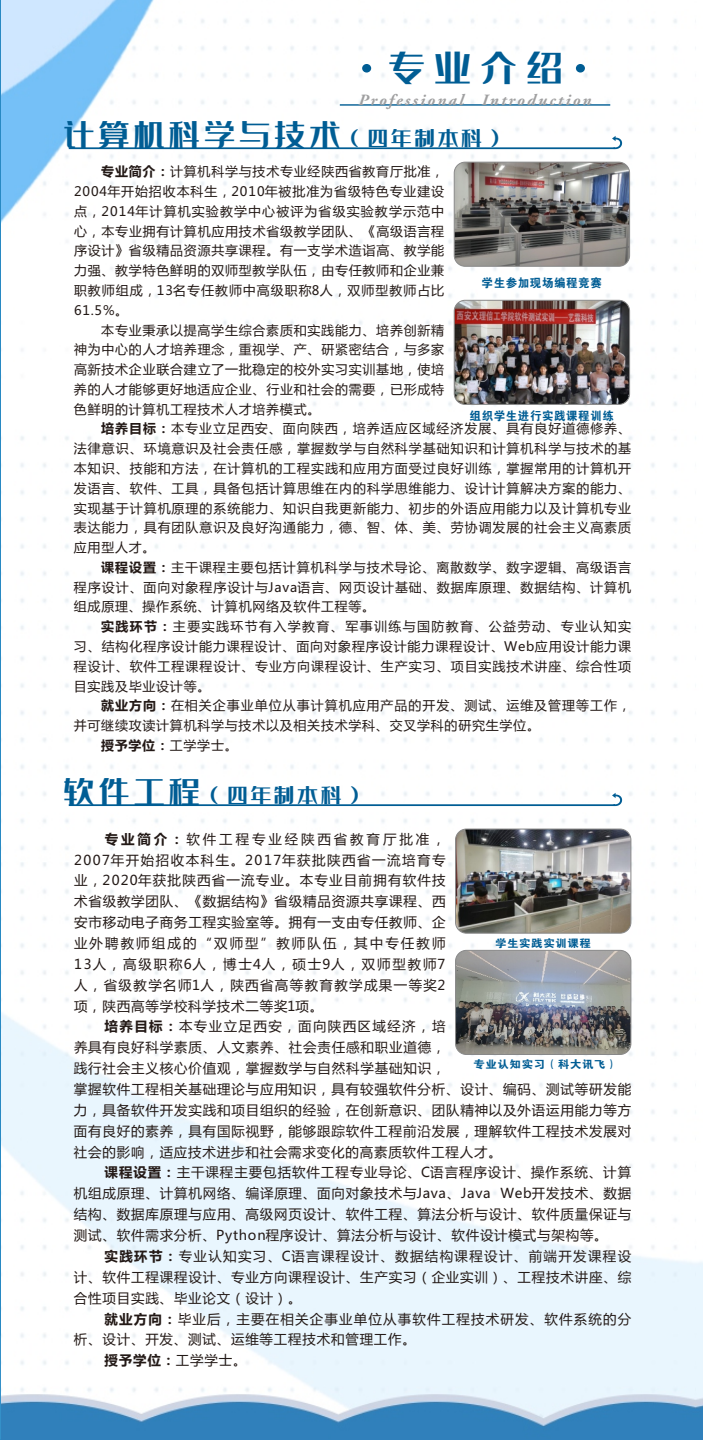
<style>
.page{position:relative;width:703px;height:1441px;background:#fff}
.page>*{position:absolute;margin:0;border:0;box-sizing:border-box;transform-origin:0 0}
.t1{font:36.57px "zihun 35 hao jindianyahei";color:#005d94;scale:1.06 1}
.t2{font:30.8px "zihun 35 hao jindianyahei";letter-spacing:.075em;color:#005d94;scale:1.06 1}
.t3{font:20.65px "zihun 35 hao jindianyahei";letter-spacing:.075em;color:#005d94;scale:1.06 1}
.t4{font:italic 700 15.58px "Adobe Garamond LT";letter-spacing:.135em;color:#9f9fa0;scale:1.06 1}
.t5{font:13.47px/20.8px "Microsoft Ya Hei";letter-spacing:.06em;color:#231916;text-align:justify}
.t6{font:13.47px "Microsoft Ya Hei";letter-spacing:.085em;color:#231916}
.t7{font:700 13.47px "Microsoft Ya Hei";color:#231916}
.t8{font:12.95px/19.8px "Microsoft Ya Hei";letter-spacing:.075em;color:#231916;text-align:justify}
.t9{font:700 12.95px "Microsoft Ya Hei";color:#231916}
.t10{font:11.9px "FZDHTK GBK1 0";letter-spacing:.055em;color:#005d94;scale:.96 1}
.t11{font:10.85px "FZDHTK GBK1 0";letter-spacing:.055em;color:#005d94;scale:1.06 1}
.s1{font-size:20.65px}
.s2{font-weight:700}
.s3{font-weight:400}
.s4{font-size:30.8px}
</style>
<div class="page">
<img style="left:1px;top:0;width:701px;height:1439px">
<div style="left:362px;top:64px;width:9px;height:9px;background:#005d94;border-radius:50%"></div>
<div style="left:575px;top:64px;width:9px;height:9px;background:#005d94;border-radius:50%"></div>
<hr style="left:339px;top:104px;width:271px;height:2px;background:#005d94">
<hr style="left:0;top:0;width:1px;height:1439px;background:#2889c3">
<svg style="left:0;top:1336px;width:1px;height:103px"></svg>
<svg style="left:69px;top:136px;width:552px;height:13px"></svg>
<img style="left:454px;top:162px;width:175px;height:104px;border-radius:11px">
<div style="left:453px;top:162px;width:176px;height:105px;border:1px solid #898989;border-radius:11px"></div>
<img style="left:454px;top:300px;width:175px;height:104px;border-radius:11px">
<div style="left:453px;top:300px;width:176px;height:105px;border:1px solid #898989;border-radius:11px"></div>
<svg style="left:69px;top:792px;width:552px;height:14px"></svg>
<img style="left:455px;top:829px;width:175px;height:104px;border-radius:11px">
<div style="left:455px;top:828px;width:176px;height:105px;border:1px solid #898989;border-radius:11px"></div>
<img style="left:455px;top:950px;width:175px;height:104px;border-radius:11px">
<div style="left:455px;top:950px;width:176px;height:105px;border:1px solid #898989;border-radius:11px"></div>
<h1 class="t1" style="left:387px;top:50px;width:168px">专业介绍</h1>
<p class="t4" style="left:358px;top:93px;width:221px">Professional Introduction</p>
<h2 class="t2" style="left:63px;top:119px;width:419px">计算机科学与技术<span class="s1">（四年制本科）</span></h2>
<p class="t8" style="left:74px;top:163px;width:371px;text-indent:27px"><span class="s2">专业简介：</span>计算机科学与技术专业经陕西省教育厅批准，2004年开始招收本科生，2010年被批准为省级特色专业建设点，2014年计算机实验教学中心被评为省级实验教学示范中心，本专业拥有计算机应用技术省级教学团队、《高级语言程序设计》省级精品资源共享课程。有一支学术造诣高、教学能力强、教学特色鲜明的双师型教学队伍，由专任教师和企业兼职教师组成，13名专任教师中高级职称8人，双师型教师占比61.5%。</p>
<p class="t8" style="left:74px;top:321px;width:371px;text-indent:27px">本专业秉承以提高学生综合素质和实践能力、培养创新精神为中心的人才培养理念，重视学、产、研紧密结合，与多家高新技术企业联合建立了一批稳定的校外实习实训基地，使培养的人才能够更好地适应企业、行业和社会的需要，已形成特色鲜明的计算机工程技术人才培养模式。</p>
<p class="t8" style="left:74px;top:420px;width:558px;text-indent:27px"><span class="s2">培养目标：</span>本专业立足西安、面向陕西，培养适应区域经济发展、具有良好道德修养、法律意识、环境意识及社会责任感，掌握数学与自然科学基础知识和计算机科学与技术的基本知识、技能和方法，在计算机的工程实践和应用方面受过良好训练，掌握常用的计算机开发语言、软件、工具，具备包括计算思维在内的科学思维能力、设计计算解决方案的能力、实现基于计算机原理的系统能力、知识自我更新能力、初步的外语应用能力以及计算机专业表达能力，具有团队意识及良好沟通能力，德、智、体、美、劳协调发展的社会主义高素质应用型人才。</p>
<p class="t8" style="left:74px;top:558px;width:558px;text-indent:27px"><span class="s2">课程设置：</span>主干课程主要包括计算机科学与技术导论、离散数学、数字逻辑、高级语言程序设计、面向对象程序设计与Java语言、网页设计基础、数据库原理、数据结构、计算机组成原理、操作系统、计算机网络及软件工程等。</p>
<p class="t8" style="left:74px;top:618px;width:558px;text-indent:27px"><span class="s2">实践环节：</span>主要实践环节有入学教育、军事训练与国防教育、公益劳动、专业认知实习、结构化程序设计能力课程设计、面向对象程序设计能力课程设计、Web应用设计能力课程设计、软件工程课程设计、专业方向课程设计、生产实习、项目实践技术讲座、综合性项目实践及毕业设计等。</p>
<p class="t8" style="left:101px;top:697px;width:531px"><span class="s2">就业方向：</span>在相关企事业单位从事计算机应用产品的开发、测试、运维及管理等工作，</p>
<p class="t8" style="left:74px;top:716px;width:467px">并可继续攻读计算机科学与技术以及相关技术学科、交叉学科的研究生学位。</p>
<p class="t9" style="left:101px;top:739px;width:138px">授予学位：<span class="s3">工学学士。</span></p>
<h3 class="t3" style="left:63px;top:784px;width:287px"><span class="s4">软件工程</span>（四年制本科）</h3>
<p class="t5" style="left:74px;top:829px;width:373px;text-indent:31px"><span class="s2">专业简介：</span>软件工程专业经陕西省教育厅批准，2007年开始招收本科生。2017年获批陕西省一流培育专业，2020年获批陕西省一流专业。本专业目前拥有软件技术省级教学团队、《数据结构》省级精品资源共享课程、西安市移动电子商务工程实验室等。拥有一支由专任教师、企业外聘教师组成的“双师型”教师队伍，其中专任教师13人，高级职称6人，博士4人，硕士9人，双师型教师7人，省级教学名师1人，陕西省高等教育教学成果一等奖2项，陕西高等学校科学技术二等奖1项。</p>
<p class="t5" style="left:74px;top:1017px;width:558px;text-align:left;text-indent:31px"><span class="s2">培养目标：</span>本专业立足西安，面向陕西区域经济，培<br>养具有良好科学素质、人文素养、社会责任感和职业道德，<br>践行社会主义核心价值观，掌握数学与自然科学基础知识，<br>掌握软件工程相关基础理论与应用知识，具有较强软件分析、设计、编码、测试等研发能力，具备软件开发实践和项目组织的经验，在创新意识、团队精神以及外语运用能力等方面有良好的素养，具有国际视野，能够跟踪软件工程前沿发展，理解软件工程技术发展对社会的影响，适应技术进步和社会需求变化的高素质软件工程人才。</p>
<p class="t5" style="left:74px;top:1163px;width:558px;text-indent:31px"><span class="s2">课程设置：</span>主干课程主要包括软件工程专业导论、C语言程序设计、操作系统、计算机组成原理、计算机网络、编译原理、面向对象技术与Java、Java Web开发技术、数据结构、数据库原理与应用、高级网页设计、软件工程、算法分析与设计、软件质量保证与测试、软件需求分析、Python程序设计、算法分析与设计、软件设计模式与架构等。</p>
<p class="t5" style="left:74px;top:1246px;width:558px;text-indent:31px"><span class="s2">实践环节：</span>专业认知实习、C语言课程设计、数据结构课程设计、前端开发课程设计、软件工程课程设计、专业方向课程设计、生产实习（企业实训）、工程技术讲座、综合性项目实践、毕业论文（设计）。</p>
<p class="t6" style="left:104px;top:1312px;width:528px"><span class="s2">就业方向：</span>毕业后，主要在相关企事业单位从事软件工程技术研发、软件系统的分</p>
<p class="t5" style="left:74px;top:1330px;width:343px">析、设计、开发、测试、运维等工程技术和管理工作。</p>
<p class="t7" style="left:104px;top:1354px;width:143px">授予学位：<span class="s3">工学学士。</span></p>
<p class="t10" style="left:481px;top:276px;width:126px">学生参加现场编程竞赛</p>
<p class="t10" style="left:469px;top:410px;width:152px">组织学生进行实践课程训练</p>
<p class="t11" style="left:494px;top:937px;width:92px">学生实践实训课程</p>
<p class="t11" style="left:473px;top:1058px;width:137px">专业认知实习（科大讯飞）</p>
</div>
